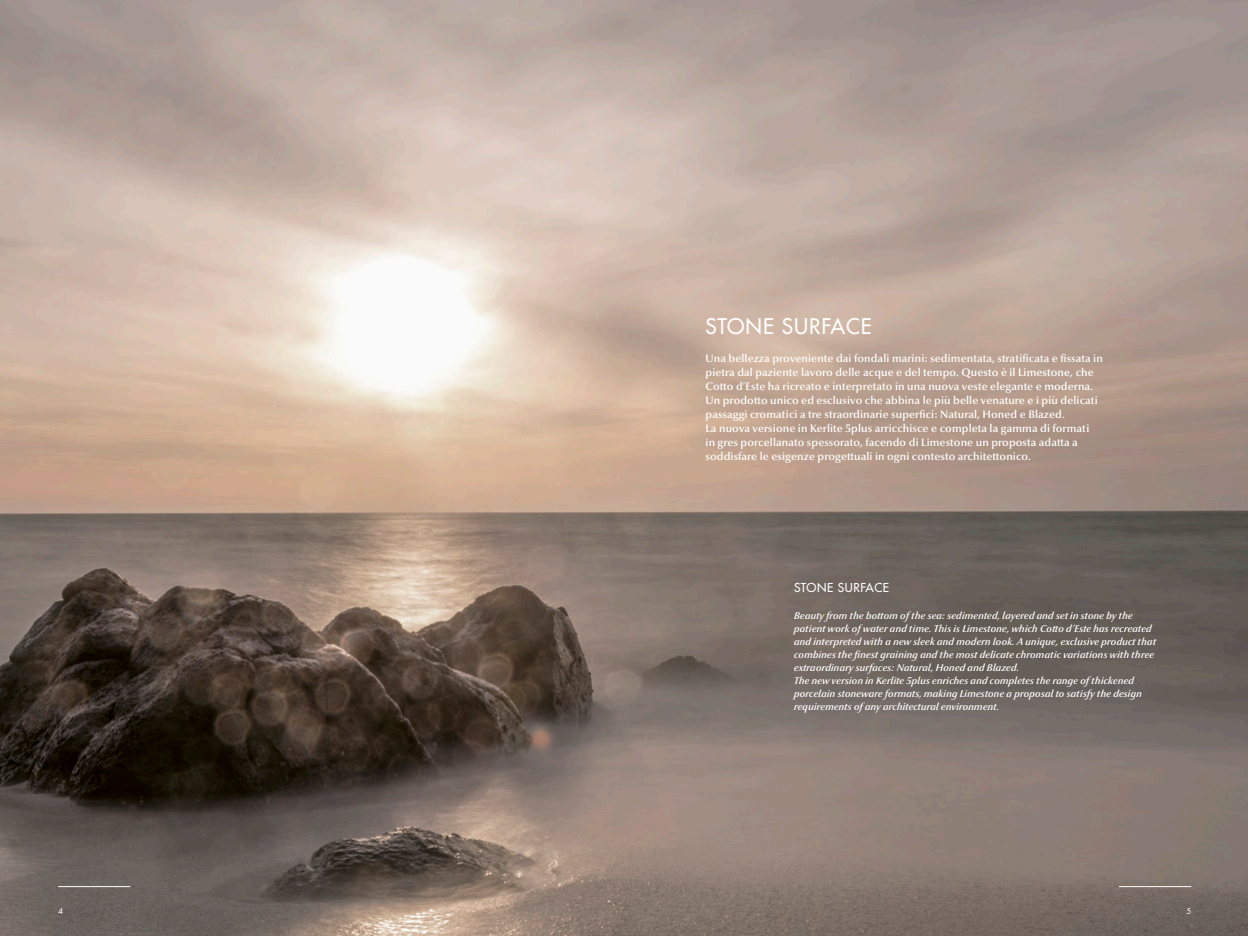
<style>
.page{position:relative;width:1248px;height:936px;background:#fff}
.page>*{position:absolute;margin:0;border:0;box-sizing:border-box;transform-origin:0 0}
.t1{font:500 21px "Futura LT Pro";letter-spacing:.045em;color:#fff}
.t2{font:500 12px "Futura LT Pro";letter-spacing:.045em;color:#fff}
.t3{font:600 11px/14px "Optima Nova LT Pro";letter-spacing:.01em;color:#fff}
.t4{font:italic 600 10px/13px "Optima Nova LT Pro";letter-spacing:.01em;color:#fff}
.t5{font:8px "Futura LT Pro";color:#fff}
</style>
<div class="page">
<img style="left:0;top:0;width:1247px;height:935px">
<hr style="left:58px;top:886px;width:72px;height:1px;background:#fff">
<hr style="left:1118px;top:886px;width:73px;height:1px;background:#fff">
<h1 class="t1" style="left:705px;top:310px;width:168px">STONE SURFACE</h1>
<p class="t3" style="left:705px;top:351px;width:399px">Una bellezza proveniente dai fondali marini: sedimentata, stratificata e fissata in pietra dal paziente lavoro delle acque e del tempo. Questo è il Limestone, che Cotto d’Este ha ricreato e interpretato in una nuova veste elegante e moderna.<br>Un prodotto unico ed esclusivo che abbina le più belle venature e i più delicati passaggi cromatici a tre straordinarie superfici: Natural, Honed e Blazed.<br>La nuova versione in Kerlite 5plus arricchisce e completa la gamma di formati<br>in gres porcellanato spessorato, facendo di Limestone un proposta adatta a soddisfare le esigenze progettuali in ogni contesto architettonico.</p>
<p class="t2" style="left:794px;top:578px;width:96px">STONE SURFACE</p>
<p class="t4" style="left:794px;top:609px;width:363px">Beauty from the bottom of the sea: sedimented, layered and set in stone by the patient work of water and time. This is Limestone, which Cotto d’Este has recreated and interpreted with a new sleek and modern look. A unique, exclusive product that combines the finest graining and the most delicate chromatic variations with three extraordinary surfaces: Natural, Honed and Blazed.<br>The new version in Kerlite 5plus enriches and completes the range of thickened porcelain stoneware formats, making Limestone a proposal to satisfy the design requirements of any architectural environment.</p>
<p class="t5" style="left:58px;top:906px;width:6px">4</p>
<p class="t5" style="left:1186px;top:906px;width:6px">5</p>
</div>
